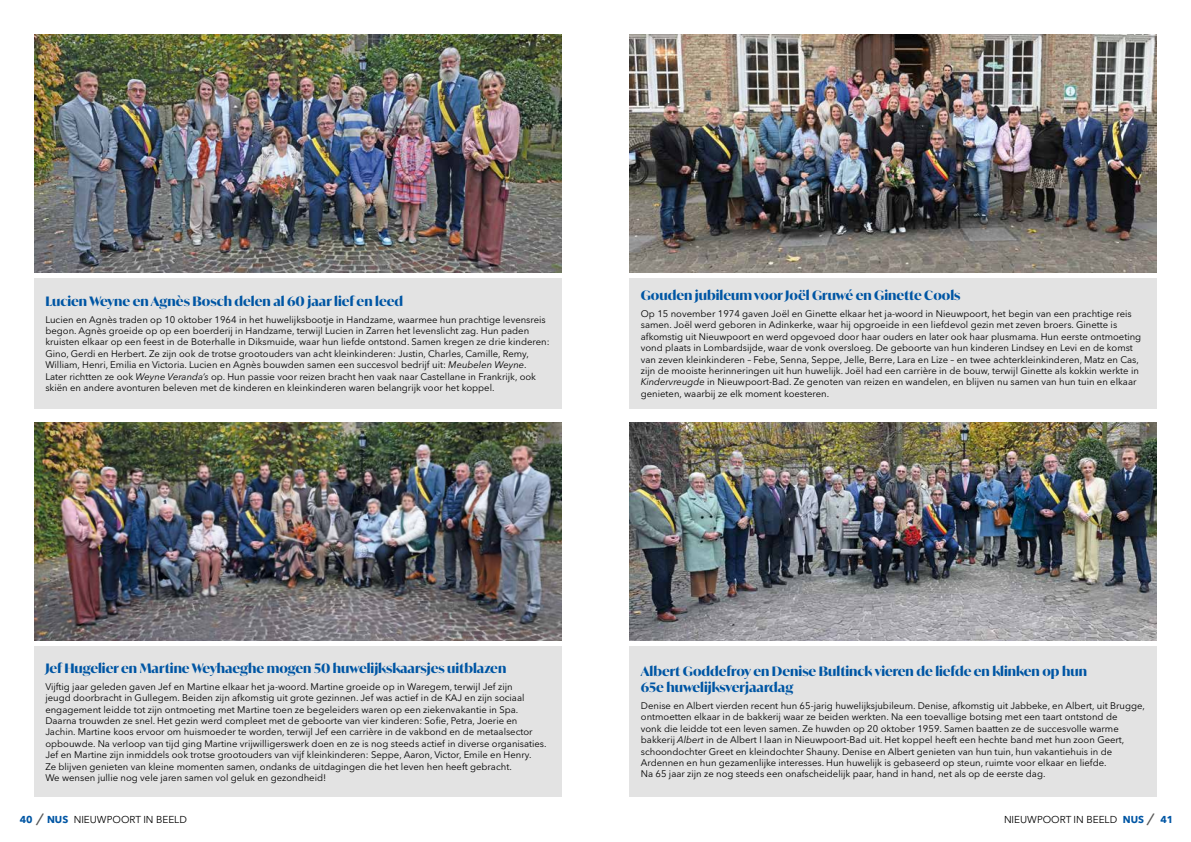
<style>
.page{position:relative;width:1191px;height:842px;background:#fff}
.page>*{position:absolute;margin:0;border:0;box-sizing:border-box;transform-origin:0 0}
.t1{font:700 13px/15.6px "Ivy Mode";color:#0056a4}
.t2{font:10px "Avenir Next LT Pro";color:#000}
.t3{font:700 10px "Avenir Next LT Pro";color:#0056a4}
.t4{font:9.5px/11.4px "Avenir Next LT Pro";color:#000}
.s1{font-style:italic}
.s2{font-weight:400;font-size:16px;color:#575756}
</style>
<div class="page">
<img style="left:34px;top:34px;width:527px;height:238px">
<div style="left:34px;top:278px;width:527px;height:130px;background:#e3e3e3"></div>
<img style="left:34px;top:422px;width:527px;height:219px">
<div style="left:34px;top:646px;width:527px;height:151px;background:#e3e3e3"></div>
<img style="left:629px;top:34px;width:528px;height:238px">
<div style="left:629px;top:278px;width:528px;height:130px;background:#e3e3e3"></div>
<img style="left:629px;top:422px;width:528px;height:219px">
<div style="left:629px;top:646px;width:528px;height:151px;background:#e3e3e3"></div>
<h1 class="t1" style="left:45px;top:293px;width:359px">Lucien Weyne en Agnès Bosch delen al 60 jaar lief en leed</h1>
<p class="t4" style="left:45px;top:314px;width:506px">Lucien en Agnès traden op 10 oktober 1964 in het huwelijksbootje in Handzame, waarmee hun prachtige levensreis begon. Agnès groeide op op een boerderij in Handzame, terwijl Lucien in Zarren het levenslicht zag. Hun paden kruisten elkaar op een feest in de Boterhalle in Diksmuide, waar hun liefde ontstond. Samen kregen ze drie kinderen:<br>Gino, Gerdi en Herbert. Ze zijn ook de trotse grootouders van acht kleinkinderen: Justin, Charles, Camille, Remy, William, Henri, Emilia en Victoria. Lucien en Agnès bouwden samen een succesvol bedrijf uit: <span class="s1">Meubelen Weyne</span>.<br>Later richtten ze ook <span class="s1">Weyne Veranda’s</span> op. Hun passie voor reizen bracht hen vaak naar Castellane in Frankrijk, ook skiën en andere avonturen beleven met de kinderen en kleinkinderen waren belangrijk voor het koppel.</p>
<h1 class="t1" style="left:641px;top:287px;width:321px">Gouden jubileum voor Joël Gruwé en Ginette Cools</h1>
<p class="t4" style="left:641px;top:308px;width:502px">Op 15 november 1974 gaven Joël en Ginette elkaar het ja-woord in Nieuwpoort, het begin van een prachtige reis samen. Joël werd geboren in Adinkerke, waar hij opgroeide in een liefdevol gezin met zeven broers. Ginette is afkomstig uit Nieuwpoort en werd opgevoed door haar ouders en later ook haar plusmama. Hun eerste ontmoeting vond plaats in Lombardsijde, waar de vonk oversloeg. De geboorte van hun kinderen Lindsey en Levi en de komst van zeven kleinkinderen – Febe, Senna, Seppe, Jelle, Berre, Lara en Lize – en twee achterkleinkinderen, Matz en Cas, zijn de mooiste herinneringen uit hun huwelijk. Joël had een carrière in de bouw, terwijl Ginette als kokkin werkte in <span class="s1">Kindervreugde</span> in Nieuwpoort-Bad. Ze genoten van reizen en wandelen, en blijven nu samen van hun tuin en elkaar genieten, waarbij ze elk moment koesteren.</p>
<h1 class="t1" style="left:45px;top:660px;width:462px">Jef Hugelier en Martine Weyhaeghe mogen 50 huwelijkskaarsjes uitblazen</h1>
<p class="t4" style="left:45px;top:681px;width:503px">Vijftig jaar geleden gaven Jef en Martine elkaar het ja-woord. Martine groeide op in Waregem, terwijl Jef zijn<br>jeugd doorbracht in Gullegem. Beiden zijn afkomstig uit grote gezinnen. Jef was actief in de KAJ en zijn sociaal engagement leidde tot zijn ontmoeting met Martine toen ze begeleiders waren op een ziekenvakantie in Spa.<br>Daarna trouwden ze snel. Het gezin werd compleet met de geboorte van vier kinderen: Sofie, Petra, Joerie en Jachin. Martine koos ervoor om huismoeder te worden, terwijl Jef een carrière in de vakbond en de metaalsector opbouwde. Na verloop van tijd ging Martine vrijwilligerswerk doen en ze is nog steeds actief in diverse organisaties.<br>Jef en Martine zijn inmiddels ook trotse grootouders van vijf kleinkinderen: Seppe, Aaron, Victor, Emile en Henry.<br>Ze blijven genieten van kleine momenten samen, ondanks de uitdagingen die het leven hen heeft gebracht.<br>We wensen jullie nog vele jaren samen vol geluk en gezondheid!</p>
<p class="t2" style="left:74px;top:813px;width:115px">NIEUWPOORT IN BEELD</p>
<p class="t2" style="left:1004px;top:813px;width:115px">NIEUWPOORT IN BEELD</p>
<h1 class="t1" style="left:641px;top:663px;width:447px">Albert Goddefroy en Denise Bultinck vieren de liefde en klinken op hun<br>65e huwelijksverjaardag</h1>
<p class="t4" style="left:641px;top:700px;width:506px">Denise en Albert vierden recent hun 65-jarig huwelijksjubileum. Denise, afkomstig uit Jabbeke, en Albert, uit Brugge, ontmoetten elkaar in de bakkerij waar ze beiden werkten. Na een toevallige botsing met een taart ontstond de<br>vonk die leidde tot een leven samen. Ze huwden op 20 oktober 1959. Samen baatten ze de succesvolle warme bakkerij <span class="s1">Albert</span> in de Albert I laan in Nieuwpoort-Bad uit. Het koppel heeft een hechte band met hun zoon Geert, schoondochter Greet en kleindochter Shauny. Denise en Albert genieten van hun tuin, hun vakantiehuis in de Ardennen en hun gezamenlijke interesses. Hun huwelijk is gebaseerd op steun, ruimte voor elkaar en liefde.<br>Na 65 jaar zijn ze nog steeds een onafscheidelijk paar, hand in hand, net als op de eerste dag.</p>
<p class="t3" style="left:20px;top:813px;width:50px">40 <span class="s2">/</span> NUS</p>
<p class="t3" style="left:1122px;top:813px;width:52px">NUS <span class="s2">/</span> 41</p>
</div>
